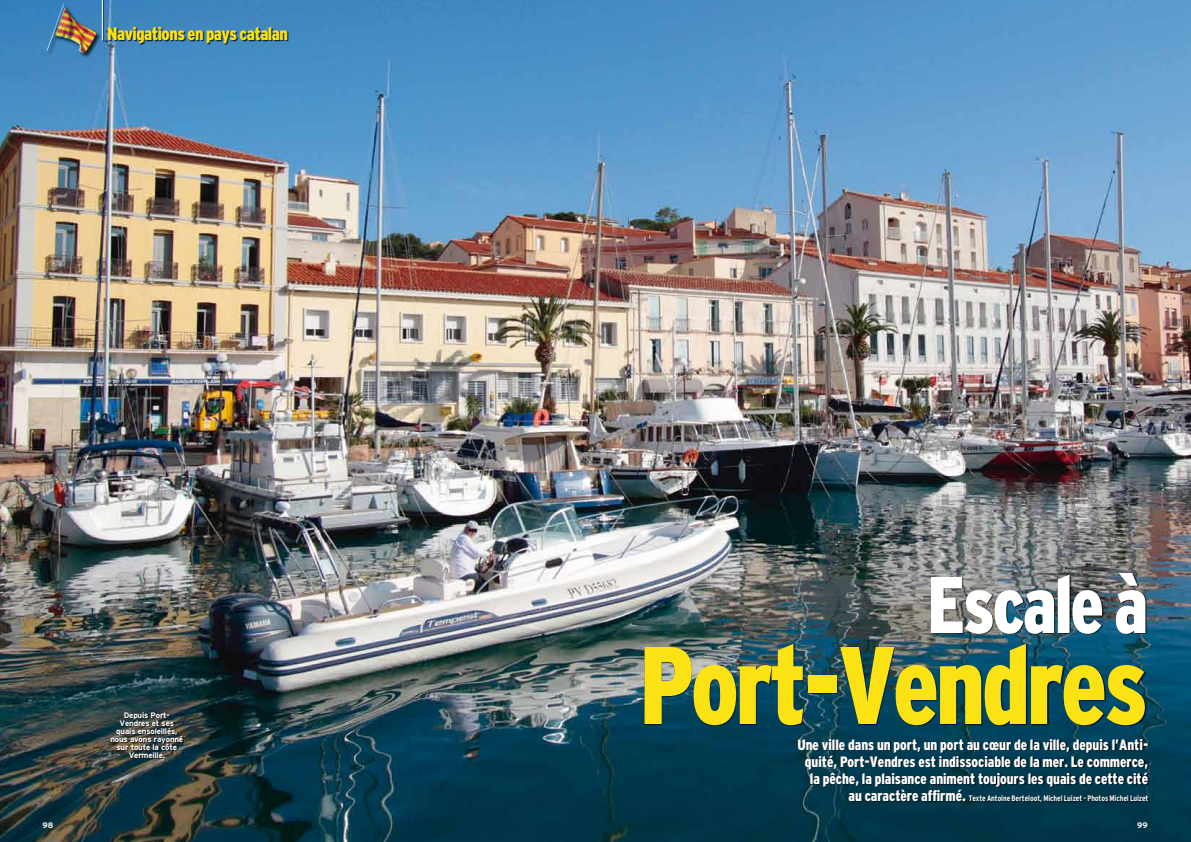
<style>
.page{position:relative;width:1191px;height:842px;background:#fff}
.page>*{position:absolute;margin:0;border:0;box-sizing:border-box;transform-origin:0 0}
.t1{font:900 condensed 110px "Interstate";letter-spacing:-.035em;color:#fbe214;scale:.95 1}
.t2{font:900 condensed 80px "Interstate";letter-spacing:-.035em;color:#fff;scale:.95 1}
.t3{font:900 condensed 18px "Interstate";letter-spacing:-.03em;color:#fbe214}
.t4{font:900 condensed 15px/17px "Interstate";letter-spacing:-.005em;color:#fff;text-align:right}
.t5{font:700 8px/8px "Interstate";letter-spacing:-.025em;color:#fff;text-align:center}
.t6{font:700 condensed 8px "Interstate";letter-spacing:-.01em;color:#fff}
.s1{font-weight:900;font-size:15px}
</style>
<div class="page">
<img style="left:0;top:0;width:1191px;height:842px">
<div style="left:645px;top:573px;width:502px;height:154px;background:#000;opacity:.75"></div>
<div style="left:798px;top:739px;width:351px;height:64px;background:#000;opacity:.75"></div>
<div style="left:46px;top:3px;width:56px;height:56px;background:#000;opacity:.75"></div>
<img style="left:47px;top:4px;width:49px;height:49px">
<div style="left:102px;top:0;width:187px;height:45px;background:#000;opacity:.75"></div>
<hr style="left:102px;top:0;width:1px;height:40px;background:#fff">
<div style="left:112px;top:712px;width:72px;height:48px;background:#000;opacity:.75"></div>
<p class="t3" style="left:107px;top:24px;width:182px">Navigations en pays catalan</p>
<p class="t5" style="left:110px;top:711px;width:74px">Depuis Port-<br>Vendres et ses quais ensoleillés, nous avons rayonné sur toute la côte<br>Vermeille.</p>
<h2 class="t2" style="left:927px;top:560px;width:234px">Escale à</h2>
<h1 class="t1" style="left:639px;top:624px;width:537px">Port-Vendres</h1>
<p class="t4" style="left:797px;top:736px;width:352px">Une ville dans un port, un port au cœur de la ville, depuis l’Anti&shy;quité, Port-Vendres est indissociable de la mer. Le commerce, la pêche, la plaisance animent toujours les quais de cette cité</p>
<p class="t6" style="left:848px;top:793px;width:301px"><span class="s1">au caractère affirmé.</span> Texte Antoine Berteloot, Michel Luizet - Photos Michel Luizet</p>
<p class="t5" style="left:43px;top:821px;width:12px">98</p>
<p class="t5" style="left:1137px;top:821px;width:12px">99</p>
</div>
